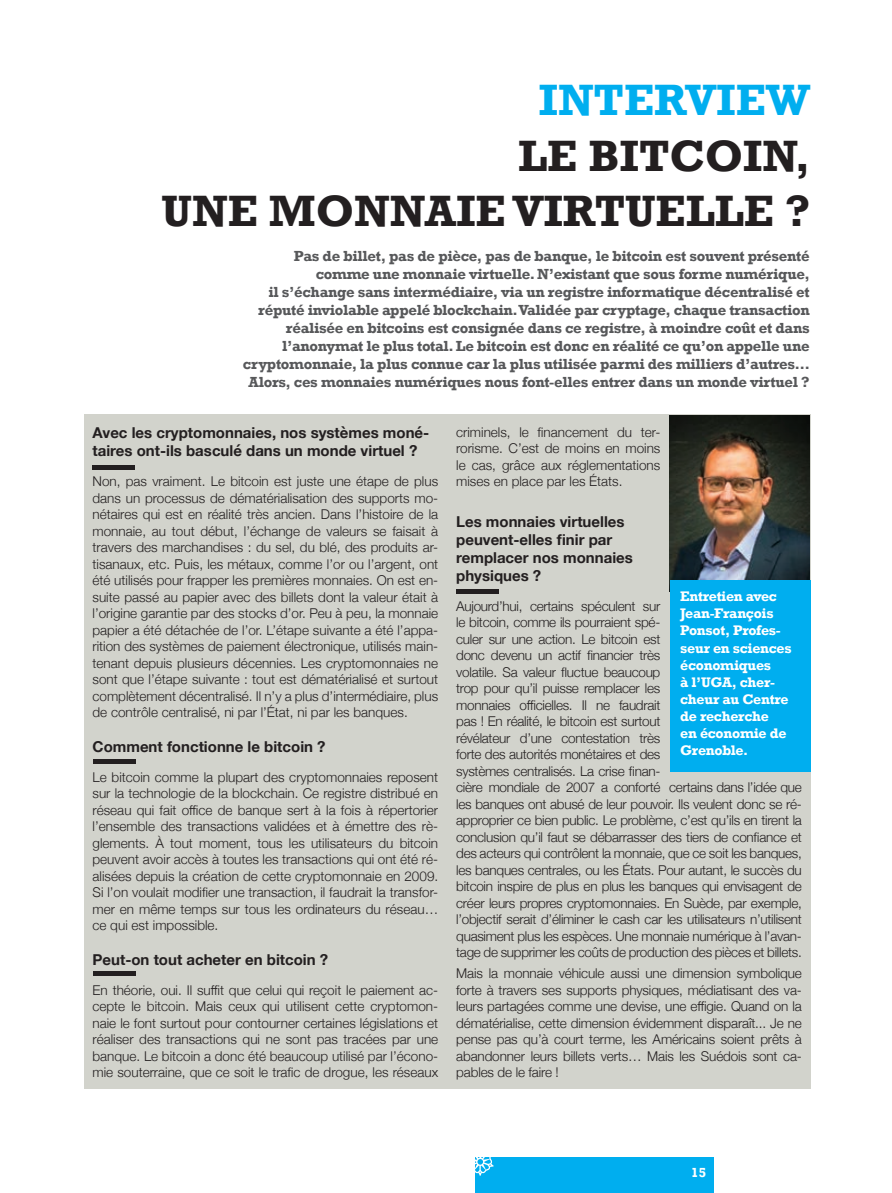
<style>
.page{position:relative;width:892px;height:1193px;background:#fff}
.page>*{position:absolute;margin:0;border:0;box-sizing:border-box;transform-origin:0 0}
.t1{font:700 45px/55.5px "Rockwell";color:#231f20;text-align:right}
.t2{font:700 45px "Rockwell";color:#00aeef}
.t3{font:700 15px/18px "Rockwell";letter-spacing:-.02em;color:#57585a;text-align:right}
.t4{font:700 15px/18px "Helvetica Neue";color:#231f20}
.t5{font:700 14.25px/17.1px "Rockwell";letter-spacing:-.02em;color:#fff}
.t6{font:300 13.5px/16.5px "Helvetica Neue";letter-spacing:-.02em;color:#231f20;text-align:justify}
.t7{font:700 13.5px "Rockwell";color:#fff}
</style>
<div class="page">
<div style="left:475px;top:1157px;width:238px;height:36px;background:#00aeef"></div>
<svg style="left:475px;top:1157px;width:18px;height:18px"></svg>
<div style="left:84px;top:415px;width:726px;height:674px;background:#d2d3cc"></div>
<img style="left:669px;top:415px;width:141px;height:166px">
<hr style="left:93px;top:465px;width:42px;height:4px;background:#231f20">
<div style="left:94px;top:759px;width:42px;height:5px;background:#231f20"></div>
<div style="left:94px;top:971px;width:42px;height:5px;background:#231f20"></div>
<hr style="left:456px;top:589px;width:43px;height:4px;background:#231f20">
<div style="left:669px;top:581px;width:141px;height:191px;background:#00aeef"></div>
<h1 class="t2" style="left:539px;top:73px;width:273px">INTERVIEW</h1>
<h1 class="t1" style="left:161px;top:128px;width:650px">LE BITCOIN,<br>UNE MONNAIE VIRTUELLE ?</h1>
<p class="t3" style="left:243px;top:247px;width:568px">Pas de billet, pas de pièce, pas de banque, le bitcoin est souvent présenté comme une monnaie virtuelle. N’existant que sous forme numérique,<br>il s’échange sans intermédiaire, via un registre informatique décentralisé et réputé inviolable appelé blockchain. Validée par cryptage, chaque transaction réalisée en bitcoins est consignée dans ce registre, à moindre coût et dans l’anonymat le plus total. Le bitcoin est donc en réalité ce qu’on appelle une cryptomonnaie, la plus connue car la plus utilisée parmi des milliers d’autres… Alors, ces monnaies numériques nous font-elles entrer dans un monde virtuel ?</p>
<p class="t4" style="left:93px;top:424px;width:338px">Avec les cryptomonnaies, nos systèmes moné&shy;taires ont-ils basculé dans un monde virtuel ?</p>
<p class="t6" style="left:93px;top:472px;width:347px">Non, pas vraiment. Le bitcoin est juste une étape de plus dans un processus de dématérialisation des supports mo&shy;nétaires qui est en réalité très ancien. Dans l’histoire de la monnaie, au tout début, l’échange de valeurs se faisait à travers des marchandises : du sel, du blé, des produits ar&shy;tisanaux, etc. Puis, les métaux, comme l’or ou l’argent, ont été utilisés pour frapper les premières monnaies. On est en&shy;suite passé au papier avec des billets dont la valeur était à l’origine garantie par des stocks d’or. Peu à peu, la monnaie papier a été détachée de l’or. L’étape suivante a été l’appa&shy;rition des systèmes de paiement électronique, utilisés main&shy;tenant depuis plusieurs décennies. Les cryptomonnaies ne sont que l’étape suivante : tout est dématérialisé et surtout complètement décentralisé. Il n’y a plus d’intermédiaire, plus de contrôle centralisé, ni par l’État, ni par les banques.</p>
<p class="t4" style="left:93px;top:738px;width:234px">Comment fonctionne le bitcoin ?</p>
<p class="t6" style="left:93px;top:767px;width:347px">Le bitcoin comme la plupart des cryptomonnaies reposent sur la technologie de la blockchain. Ce registre distribué en réseau qui fait office de banque sert à la fois à répertorier l’ensemble des transactions validées et à émettre des rè&shy;glements. À tout moment, tous les utilisateurs du bitcoin peuvent avoir accès à toutes les transactions qui ont été ré&shy;alisées depuis la création de cette cryptomonnaie en 2009.<br>Si l’on voulait modifier une transaction, il faudrait la transfor&shy;mer en même temps sur tous les ordinateurs du réseau… ce qui est impossible.</p>
<p class="t4" style="left:93px;top:951px;width:237px">Peut-on tout acheter en bitcoin ?</p>
<p class="t6" style="left:93px;top:980px;width:347px">En théorie, oui. Il suffit que celui qui reçoit le paiement ac&shy;cepte le bitcoin. Mais ceux qui utilisent cette cryptomon&shy;naie le font surtout pour contourner certaines législations et réaliser des transactions qui ne sont pas tracées par une banque. Le bitcoin a donc été beaucoup utilisé par l’écono&shy;mie souterraine, que ce soit le trafic de drogue, les réseaux</p>
<p class="t6" style="left:456px;top:422px;width:206px">criminels, le financement du ter&shy;rorisme. C’est de moins en moins le cas, grâce aux réglementations mises en place par les États.</p>
<p class="t4" style="left:456px;top:513px;width:178px">Les monnaies virtuelles peuvent-elles finir par remplacer nos monnaies physiques ?</p>
<p class="t6" style="left:456px;top:596px;width:347px;text-align:left">Aujourd’hui, certains spéculent sur<br>le bitcoin, comme ils pourraient spé-<br>culer sur une action. Le bitcoin est<br>donc devenu un actif financier très<br>volatile. Sa valeur fluctue beaucoup<br>trop pour qu’il puisse remplacer les<br>monnaies officielles. Il ne faudrait<br>pas ! En réalité, le bitcoin est surtout<br>révélateur d’une contestation très<br>forte des autorités monétaires et des<br>systèmes centralisés. La crise finan-<br>cière mondiale de 2007 a conforté certains dans l’idée que les banques ont abusé de leur pouvoir. Ils veulent donc se ré&shy;approprier ce bien public. Le problème, c’est qu’ils en tirent la conclusion qu’il faut se débarrasser des tiers de confiance et des acteurs qui contrôlent la monnaie, que ce soit les banques, les banques centrales, ou les États. Pour autant, le succès du bitcoin inspire de plus en plus les banques qui envisagent de créer leurs propres cryptomonnaies. En Suède, par exemple, l’objectif serait d’éliminer le cash car les utilisateurs n’utilisent quasiment plus les espèces. Une monnaie numérique à l’avan&shy;tage de supprimer les coûts de production des pièces et billets.</p>
<p class="t6" style="left:456px;top:964px;width:347px">Mais la monnaie véhicule aussi une dimension symbolique forte à travers ses supports physiques, médiatisant des va&shy;leurs partagées comme une devise, une effigie. Quand on la dématérialise, cette dimension évidemment disparaît... Je ne pense pas qu’à court terme, les Américains soient prêts à abandonner leurs billets verts… Mais les Suédois sont ca&shy;pables de le faire !</p>
<p class="t5" style="left:680px;top:588px;width:113px">Entretien avec<br>Jean-François<br>Ponsot, Profes&shy;seur en sciences économiques<br>à l’UGA, cher&shy;cheur au Centre de recherche<br>en économie de<br>Grenoble.</p>
<p class="t7" style="left:691px;top:1164px;width:16px">15</p>
</div>
